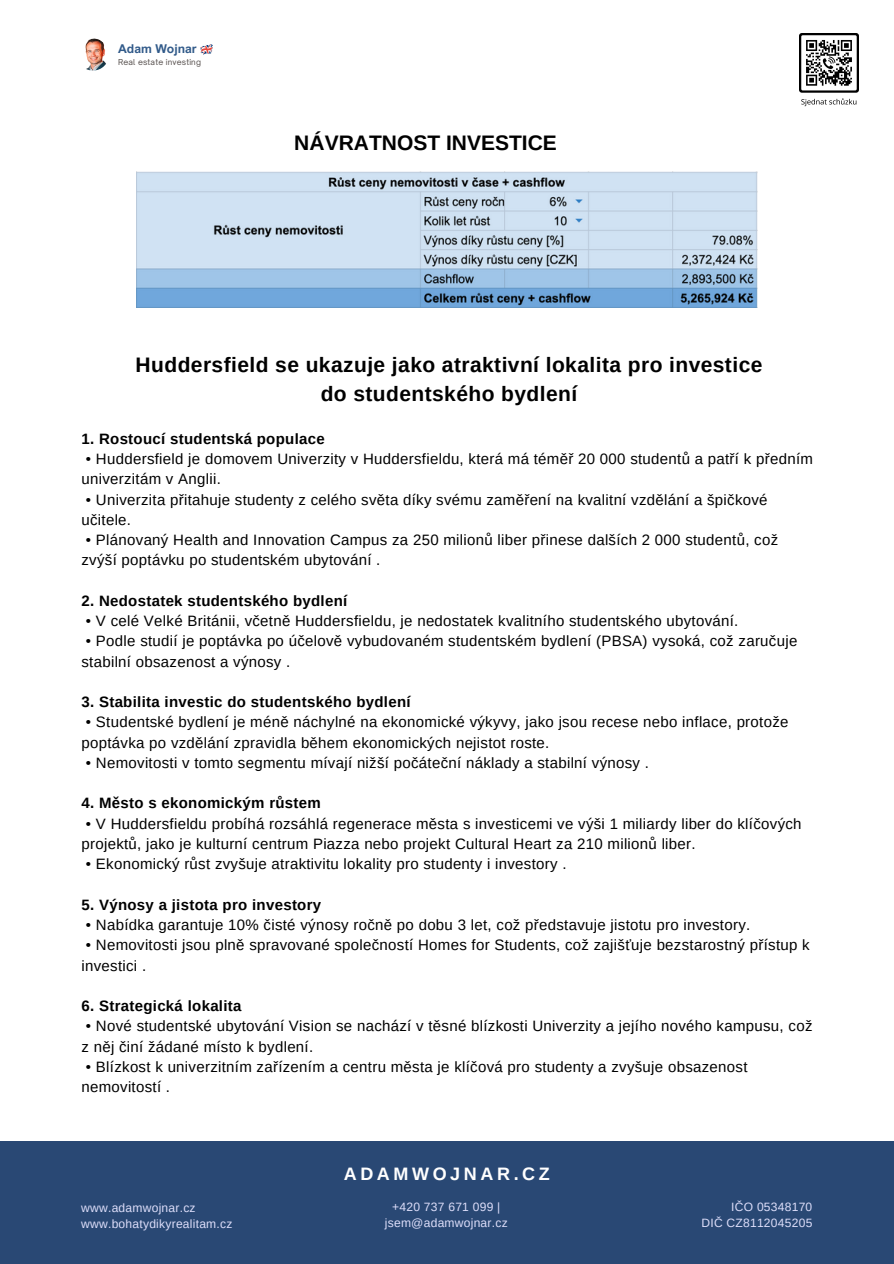
<style>
.page{position:relative;width:894px;height:1264px;background:#fff}
.page>*{position:absolute;margin:0;border:0;box-sizing:border-box;transform-origin:0 0}
.t1{font:700 21px/29.2px "Arimo";letter-spacing:.02em;color:#000;text-align:center}
.t2{font:700 21px "Arimo";color:#000}
.t3{font:700 18px "Arimo";letter-spacing:.2em;color:#fff}
.t4{font:15px/20.2px "Arimo";letter-spacing:.02em;color:#000}
.t5{font:700 15px "Arimo";letter-spacing:.02em;color:#000}
.t6{font:700 12.15px "Arial MT Pro";color:#325b8a}
.t7{font:12px/16px "Arimo";letter-spacing:.02em;color:#dddefa;text-align:center}
.t8{font:7.8px "Open Sauce One";letter-spacing:.02em;color:#57504e}
</style>
<div class="page">
<div style="left:0;top:1141px;width:893px;height:122px;background:#294874"></div>
<svg style="left:200px;top:44px;width:13px;height:10px"></svg>
<img style="left:77px;top:38px;width:32px;height:33px;border-radius:50%">
<img style="left:799px;top:33px;width:59px;height:74px">
<img style="left:137px;top:171px;width:620px;height:136px">
<h6 class="t6" style="left:118px;top:44px;width:80px">Adam Wojnar</h6>
<p class="t8" style="left:118px;top:57px;width:84px">Real estate investing</p>
<p class="t2" style="left:294px;top:131px;width:264px">NÁVRATNOST INVESTICE</p>
<p class="t1" style="left:135px;top:350px;width:628px">Huddersfield se ukazuje jako atraktivní lokalita pro investice do studentského bydlení</p>
<p class="t5" style="left:81px;top:430px;width:245px">1. Rostoucí studentská populace</p>
<p class="t4" style="left:81px;top:448px;width:732px">• Huddersfield je domovem Univerzity v Huddersfieldu, která má téměř 20 000 studentů a patří k předním univerzitám v Anglii.</p>
<p class="t4" style="left:81px;top:489px;width:687px">• Univerzita přitahuje studenty z celého světa díky svému zaměření na kvalitní vzdělání a špičkové učitele.</p>
<p class="t4" style="left:81px;top:529px;width:698px">• Plánovaný Health and Innovation Campus za 250 milionů liber přinese dalších 2 000 studentů, což zvýší poptávku po studentském ubytování .</p>
<h1 class="t5" style="left:81px;top:592px;width:267px">2. Nedostatek studentského bydlení</h1>
<h1 class="t4" style="left:86px;top:610px;width:653px">• V celé Velké Británii, včetně Huddersfieldu, je nedostatek kvalitního studentského ubytování.</h1>
<h1 class="t4" style="left:86px;top:631px;width:712px">• Podle studií je poptávka po účelově vybudovaném studentském bydlení (PBSA) vysoká, což zaručuje</h1>
<p class="t4" style="left:81px;top:651px;width:210px">stabilní obsazenost a výnosy .</p>
<p class="t5" style="left:81px;top:693px;width:330px">3. Stabilita investic do studentského bydlení</p>
<p class="t4" style="left:81px;top:712px;width:708px">• Studentské bydlení je méně náchylné na ekonomické výkyvy, jako jsou recese nebo inflace, protože poptávka po vzdělání zpravidla během ekonomických nejistot roste.</p>
<h2 class="t4" style="left:86px;top:752px;width:564px">• Nemovitosti v tomto segmentu mívají nižší počáteční náklady a stabilní výnosy .</h2>
<h2 class="t5" style="left:81px;top:794px;width:241px">4. Město s ekonomickým růstem</h2>
<h2 class="t4" style="left:81px;top:813px;width:721px">• V Huddersfieldu probíhá rozsáhlá regenerace města s investicemi ve výši 1 miliardy liber do klíčových projektů, jako je kulturní centrum Piazza nebo projekt Cultural Heart za 210 milionů liber.</h2>
<h4 class="t4" style="left:86px;top:853px;width:482px">• Ekonomický růst zvyšuje atraktivitu lokality pro studenty i investory .</h4>
<h4 class="t5" style="left:81px;top:896px;width:241px">5. Výnosy a jistota pro investory</h4>
<h4 class="t4" style="left:86px;top:914px;width:665px">• Nabídka garantuje 10% čisté výnosy ročně po dobu 3 let, což představuje jistotu pro investory.</h4>
<h4 class="t4" style="left:81px;top:934px;width:729px">• Nemovitosti jsou plně spravované společností Homes for Students, což zajišťuje bezstarostný přístup k investici .</h4>
<h4 class="t5" style="left:81px;top:997px;width:161px">6. Strategická lokalita</h4>
<h4 class="t4" style="left:86px;top:1015px;width:727px">• Nové studentské ubytování Vision se nachází v těsné blízkosti Univerzity a jejího nového kampusu, což</h4>
<h4 class="t4" style="left:81px;top:1036px;width:233px">z něj činí žádané místo k bydlení.</h4>
<h4 class="t4" style="left:81px;top:1056px;width:667px">• Blízkost k univerzitním zařízením a centru města je klíčová pro studenty a zvyšuje obsazenost nemovitostí .</h4>
<h4 class="t7" style="left:81px;top:1200px;width:116px">www.adamwojnar.cz</h4>
<h4 class="t7" style="left:81px;top:1216px;width:153px">www.bohatydikyrealitam.cz</h4>
<h4 class="t3" style="left:343px;top:1163px;width:207px">ADAMWOJNAR.CZ</h4>
<p class="t7" style="left:385px;top:1199px;width:124px">+420 737 671 099 | jsem@adamwojnar.cz</p>
<h3 class="t7" style="left:701px;top:1199px;width:112px;text-align:right">IČO 05348170<br>DIČ CZ8112045205</h3>
</div>
